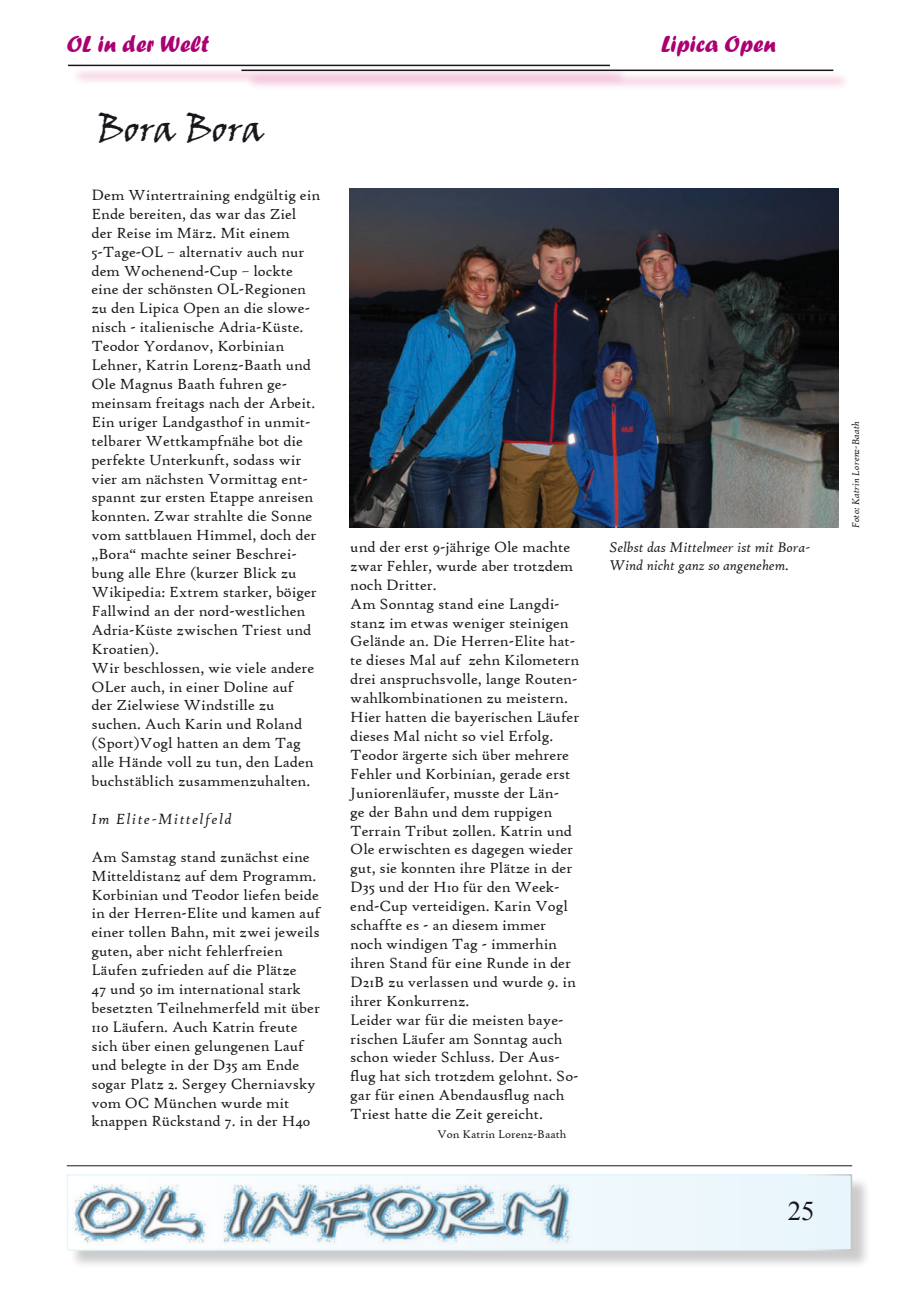
<style>
.page{position:relative;width:919px;height:1289px;background:#fff}
.page>*{position:absolute;margin:0;border:0;box-sizing:border-box;transform-origin:0 0}
.t1{font:36px "Viner Hand ITC";color:#1a171c}
.t2{font:24px "Forte";color:#aa0072}
.t3{font:15.75px/18.9px "High Tower Text";color:#1a171c}
.t4{font:italic 15.75px "High Tower Text";letter-spacing:.09em;color:#1a171c}
.t5{font:italic 15px/18px "High Tower Text";color:#1a171c}
.t6{font:12px "High Tower Text";color:#1a171c}
.t7{font:italic 10.5px "High Tower Text";color:#1a171c}
</style>
<div class="page">
<div style="left:68px;top:1175px;width:803px;height:95px;background:#1a171c;opacity:.75"></div>
<svg style="left:70px;top:1177px;width:779px;height:70px;fill:#ecf6fc"></svg>
<div style="left:67px;top:1174px;width:785px;height:76px;border:2px solid #fff"></div>
<hr style="left:67px;top:1165px;width:785px;height:1px;background:#1a171c">
<div style="left:71px;top:66px;width:557px;height:20px;background:#d00065;opacity:.86"></div>
<hr style="left:68px;top:65px;width:542px;height:1px;background:#1a171c">
<div style="left:244px;top:71px;width:607px;height:19px;background:#d00065;opacity:.86"></div>
<hr style="left:241px;top:70px;width:592px;height:1px;background:#1a171c">
<img style="left:350px;top:188px;width:488px;height:339px">
<svg style="left:788px;top:1201px;width:24px;height:18px"></svg>
<h2 class="t2" style="left:67px;top:35px;width:144px">OL in der Welt</h2>
<h2 class="t2" style="left:661px;top:35px;width:116px">Lipica Open</h2>
<h1 class="t1" style="left:97px;top:106px;width:169px">Bora Bora</h1>
<p class="t3" style="left:91px;top:187px;width:230px">Dem Wintertraining endgültig ein<br>Ende bereiten, das war das Ziel der Reise im März. Mit einem<br>5-Tage-OL – alternativ auch nur dem Wochenend-Cup – lockte eine der schönsten OL-Regionen zu den Lipica Open an die slowe&shy;nisch - italienische Adria-Küste.<br>Teodor Yordanov, Korbinian<br>Lehner, Katrin Lorenz-Baath und<br>Ole Magnus Baath fuhren ge&shy;meinsam freitags nach der Arbeit.<br>Ein uriger Landgasthof in unmit&shy;telbarer Wettkampfnähe bot die perfekte Unterkunft, sodass wir vier am nächsten Vormittag ent&shy;spannt zur ersten Etappe anreisen konnten. Zwar strahlte die Sonne vom sattblauen Himmel, doch der „Bora“ machte seiner Beschrei&shy;bung alle Ehre (kurzer Blick zu<br>Wikipedia: Extrem starker, böiger<br>Fallwind an der nord-westlichen<br>Adria-Küste zwischen Triest und<br>Kroatien).<br>Wir beschlossen, wie viele andere<br>OLer auch, in einer Doline auf<br>der Zielwiese Windstille zu suchen. Auch Karin und Roland (Sport)Vogl hatten an dem Tag alle Hände voll zu tun, den Laden buchstäblich zusammenzuhalten.</p>
<p class="t4" style="left:91px;top:809px;width:142px">Im Elite-Mittelfeld</p>
<p class="t3" style="left:91px;top:848px;width:230px">Am Samstag stand zunächst eine<br>Mitteldistanz auf dem Programm.<br>Korbinian und Teodor liefen beide in der Herren-Elite und kamen auf einer tollen Bahn, mit zwei jeweils guten, aber nicht fehlerfreien<br>Läufen zufrieden auf die Plätze<br>47 und 50 im international stark besetzten Teilnehmerfeld mit über<br>110 Läufern. Auch Katrin freute sich über einen gelungenen Lauf und belegte in der D35 am Ende sogar Platz 2. Sergey Cherniavsky vom OC München wurde mit knappen Rückstand 7. in der H40</p>
<p class="t3" style="left:350px;top:538px;width:230px">und der erst 9-jährige Ole machte zwar Fehler, wurde aber trotzdem noch Dritter.<br>Am Sonntag stand eine Langdi&shy;stanz im etwas weniger steinigen<br>Gelände an. Die Herren-Elite hat&shy;te dieses Mal auf zehn Kilometern drei anspruchsvolle, lange Routen&shy;wahlkombinationen zu meistern.<br>Hier hatten die bayerischen Läufer dieses Mal nicht so viel Erfolg.<br>Teodor ärgerte sich über mehrere<br>Fehler und Korbinian, gerade erst<br>Juniorenläufer, musste der Län-<br>ge der Bahn und dem ruppigen<br>Terrain Tribut zollen. Katrin und<br>Ole erwischten es dagegen wieder gut, sie konnten ihre Plätze in der<br>D35 und der H10 für den Week&shy;end-Cup verteidigen. Karin Vogl schaffte es - an diesem immer noch windigen Tag - immerhin ihren Stand für eine Runde in der<br>D21B zu verlassen und wurde 9. in ihrer Konkurrenz.<br>Leider war für die meisten baye&shy;rischen Läufer am Sonntag auch schon wieder Schluss. Der Aus&shy;flug hat sich trotzdem gelohnt. So&shy;gar für einen Abendausflug nach<br>Triest hatte die Zeit gereicht.</p>
<p class="t6" style="left:437px;top:1129px;width:131px">Von Katrin Lorenz-Baath</p>
<p class="t5" style="left:609px;top:538px;width:202px">Selbst das Mittelmeer ist mit Bora-<br>Wind nicht ganz so angenehem.</p>
<p class="t7" style="left:849px;top:527px;width:108px;rotate:-90deg">Foto: Katrin Lorenz-Baath</p>
</div>
